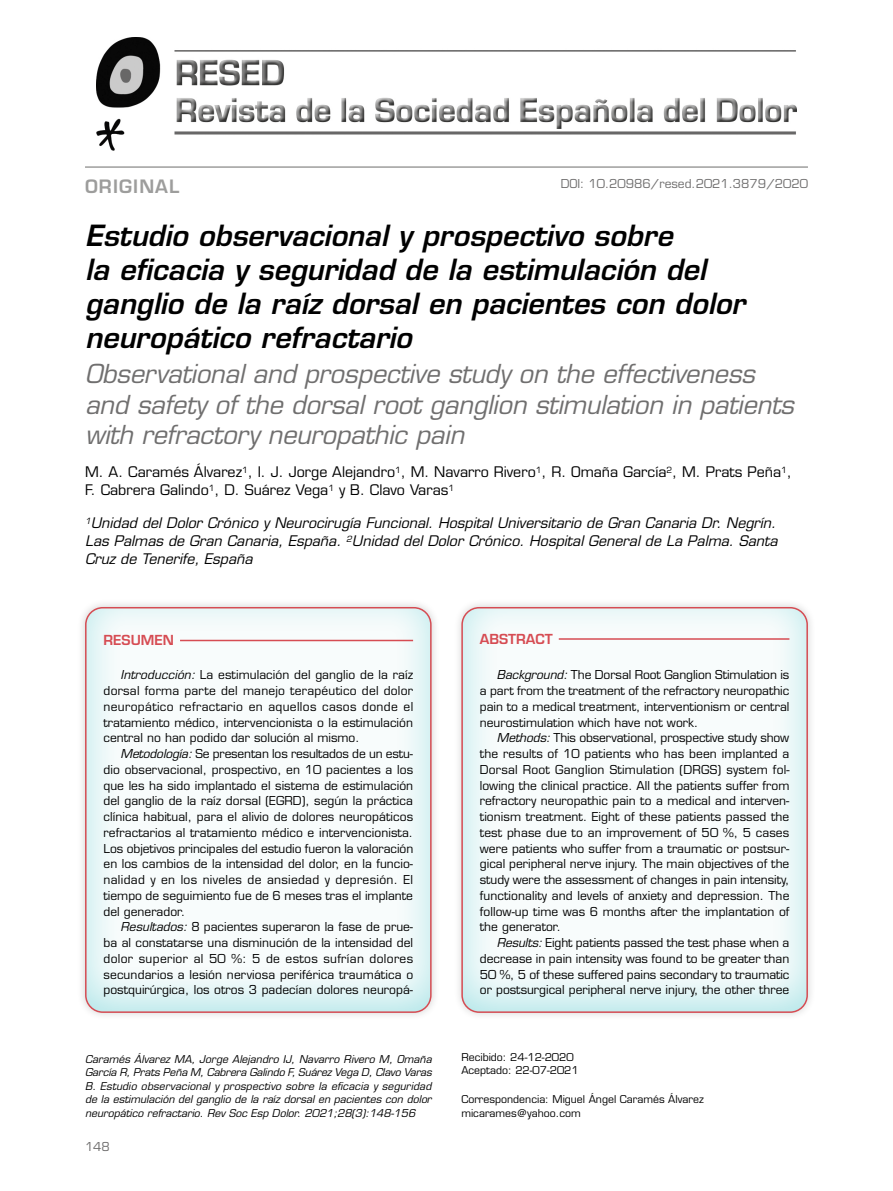
<style>
.page{position:relative;width:893px;height:1191px;background:#fff}
.page>*{position:absolute;margin:0;border:0;box-sizing:border-box;transform-origin:0 0}
.t1{font:italic 600 28.5px/34.2px "Eurostile LT Std";color:#000}
.t2{font:italic 25.5px/30.6px "Eurostile LT Std";letter-spacing:-.01em;color:#706f6f}
.t3{font:600 18px "Eurostile LT Std";letter-spacing:.06em;color:#9d9d9c}
.t4{font:italic 14.25px/18px "Eurostile LT Std";color:#000;text-align:justify}
.t5{font:14.25px/18px "Eurostile LT Std";color:#000}
.t6{font:600 13.5px "Eurostile LT Std";color:#d64c53}
.t7{font:12px/15.8px "Eurostile LT Std";color:#000;text-align:justify}
.t8{font:12px "Eurostile LT Std";color:#706f6f}
.t9{font:italic 10.5px/13.5px "Eurostile LT Std";color:#000;text-align:justify}
.t10{font:10.5px/13.5px "Eurostile LT Std";color:#000}
.s1{font-style:italic}
</style>
<div class="page">
<img style="left:96px;top:37px;width:701px;height:114px">
<hr style="left:85px;top:167px;width:723px;height:1px;background:#9d9d9c">
<div style="left:448px;top:595px;width:372px;height:418px;background:#00b2bb;opacity:.3"></div>
<hr style="left:559px;top:638px;width:230px;height:2px;background:#d64c53">
<div style="left:461px;top:607px;width:347px;height:406px;border:2px solid #d64c53;border-radius:17px"></div>
<div style="left:72px;top:594px;width:371px;height:419px;background:#00b2bb;opacity:.3"></div>
<hr style="left:180px;top:640px;width:233px;height:1px;background:#d64c53">
<div style="left:85px;top:607px;width:347px;height:406px;border:2px solid #d64c53;border-radius:17px"></div>
<h3 class="t3" style="left:85px;top:175px;width:96px">ORIGINAL</h3>
<h1 class="t1" style="left:85px;top:218px;width:661px">Estudio observacional y prospectivo sobre<br>la eficacia y seguridad de la estimulación del ganglio de la raíz dorsal en pacientes con dolor neuropático refractario</h1>
<h2 class="t2" style="left:85px;top:359px;width:710px">Observational and prospective study on the effectiveness and safety of the dorsal root ganglion stimulation in patients with refractory neuropathic pain</h2>
<p class="t5" style="left:85px;top:463px;width:708px">M. A. Caramés Álvarez<sup>1</sup>, I. J. Jorge Alejandro<sup>1</sup>, M. Navarro Rivero<sup>1</sup>, R. Omaña García<sup>2</sup>, M. Prats Peña<sup>1</sup>,<br>F. Cabrera Galindo<sup>1</sup>, D. Suárez Vega<sup>1</sup> y B. Clavo Varas<sup>1</sup></p>
<p class="t4" style="left:85px;top:514px;width:694px"><sup>1</sup>Unidad del Dolor Crónico y Neurocirugía Funcional. Hospital Universitario de Gran Canaria Dr. Negrín.<br>Las Palmas de Gran Canaria, España. <sup>2</sup>Unidad del Dolor Crónico. Hospital General de La Palma. Santa Cruz de Tenerife, España</p>
<p class="t8" style="left:561px;top:176px;width:249px">DOI: 10.20986/resed.2021.3879/2020</p>
<p class="t6" style="left:104px;top:631px;width:72px">RESUMEN</p>
<p class="t7" style="left:104px;top:667px;width:311px;text-indent:17px"><span class="s1">Introducción:</span> La estimulación del ganglio de la raíz dorsal forma parte del manejo terapéutico del dolor neuropático refractario en aquellos casos donde el tratamiento médico, intervencionista o la estimulación central no han podido dar solución al mismo.</p>
<p class="t7" style="left:104px;top:746px;width:311px;text-indent:17px"><span class="s1">Metodología:</span> Se presentan los resultados de un estu&shy;dio observacional, prospectivo, en 10 pacientes a los que les ha sido implantado el sistema de estimulación del ganglio de la raíz dorsal (EGRD), según la práctica clínica habitual, para el alivio de dolores neuropáticos refractarios al tratamiento médico e intervencionista.<br>Los objetivos principales del estudio fueron la valoración en los cambios de la intensidad del dolor, en la funcio&shy;nalidad y en los niveles de ansiedad y depresión. El tiempo de seguimiento fue de 6 meses tras el implante del generador.</p>
<p class="t7" style="left:104px;top:919px;width:311px;text-indent:17px"><span class="s1">Resultados:</span> 8 pacientes superaron la fase de prue&shy;ba al constatarse una disminución de la intensidad del dolor superior al 50 %: 5 de estos sufrían dolores secundarios a lesión nerviosa periférica traumática o postquirúrgica, los otros 3 padecían dolores neuropá-</p>
<p class="t9" style="left:85px;top:1052px;width:348px">Caramés Álvarez MA, Jorge Alejandro IJ, Navarro Rivero M, Omaña García R, Prats Peña M, Cabrera Galindo F, Suárez Vega D, Clavo Varas B. Estudio observacional y prospectivo sobre la eficacia y seguridad de la estimulación del ganglio de la raíz dorsal en pacientes con dolor neuropático refractario. Rev Soc Esp Dolor. 2021;28(3):148-156</p>
<p class="t8" style="left:85px;top:1139px;width:26px">148</p>
<p class="t6" style="left:480px;top:630px;width:74px">ABSTRACT</p>
<p class="t7" style="left:480px;top:667px;width:311px;text-indent:17px"><span class="s1">Background:</span> The Dorsal Root Ganglion Stimulation is a part from the treatment of the refractory neuropathic pain to a medical treatment, interventionism or central neurostimulation which have not work.</p>
<p class="t7" style="left:480px;top:730px;width:311px;text-indent:17px"><span class="s1">Methods:</span> This observational, prospective study show the results of 10 patients who has been implanted a Dorsal Root Ganglion Stimulation (DRGS) system fol&shy;lowing the clinical practice. All the patients suffer from refractory neuropathic pain to a medical and interven&shy;tionism treatment. Eight of these patients passed the test phase due to an improvement of 50 %, 5 cases were patients who suffer from a traumatic or postsur&shy;gical peripheral nerve injury. The main objectives of the study were the assessment of changes in pain intensity, functionality and levels of anxiety and depression. The follow-up time was 6 months after the implantation of the generator.</p>
<p class="t7" style="left:480px;top:934px;width:311px;text-indent:17px"><span class="s1">Results:</span> Eight patients passed the test phase when a decrease in pain intensity was found to be greater than 50 %, 5 of these suffered pains secondary to traumatic or postsurgical peripheral nerve injury, the other three</p>
<p class="t10" style="left:461px;top:1050px;width:119px">Recibido: 24-12-2020<br>Aceptado: 22-07-2021</p>
<p class="t10" style="left:461px;top:1092px;width:244px">Correspondencia: Miguel Ángel Caramés Álvarez micarames@yahoo.com</p>
</div>
